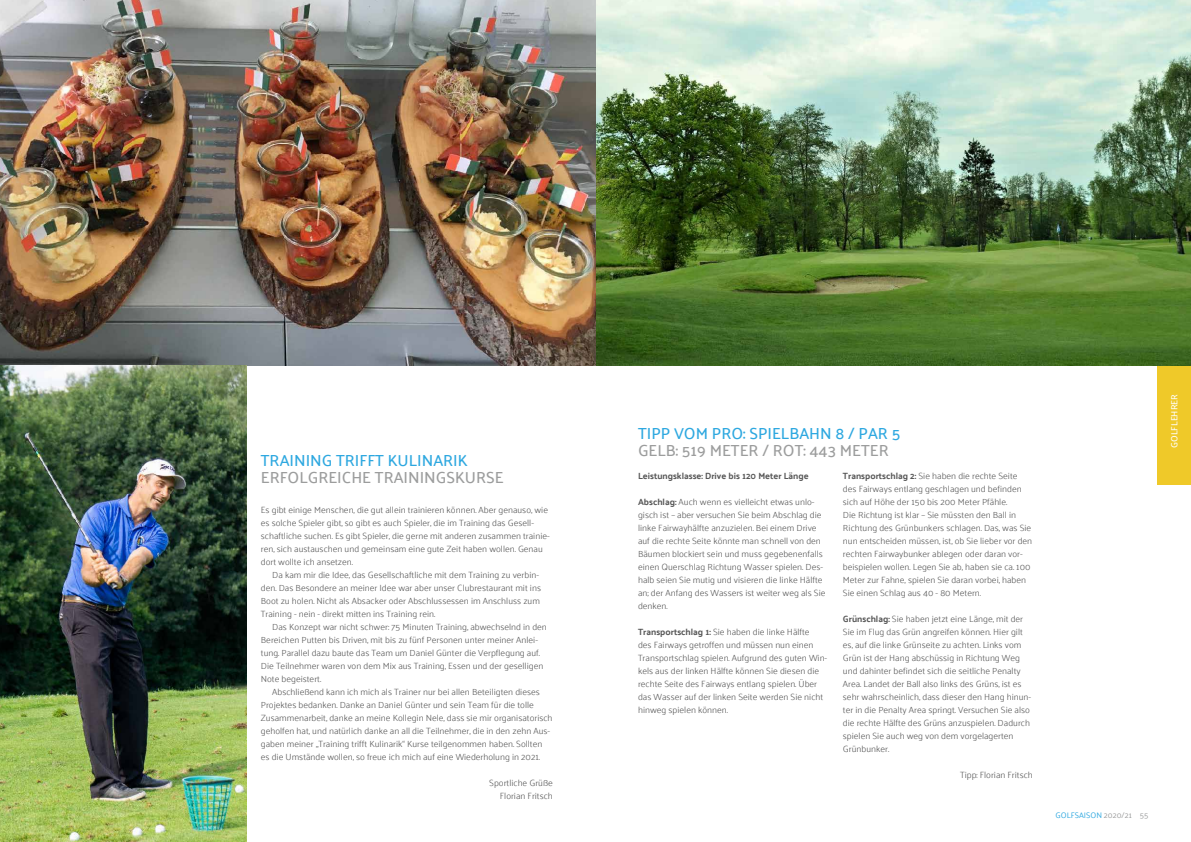
<style>
.page{position:relative;width:1191px;height:842px;background:#fff}
.page>*{position:absolute;margin:0;border:0;box-sizing:border-box;transform-origin:0 0}
.t1{font:500 16px "Palanquin";color:#9c9d9d}
.t2{font:500 16px "Palanquin";color:#2ea8e0}
.t3{font:300 9px/13px "Palanquin";color:#565656}
.t4{font:700 9px "Palanquin";color:#565656}
.t5{font:500 9px "Palanquin";color:#fff}
.t6{font:8px "Palanquin";color:#2ea8e0}
.s1{font-weight:700}
.s2{color:#9c9d9d}
</style>
<div class="page">
<div style="left:1157px;top:357px;width:34px;height:128px;background:#efc929"></div>
<img style="left:0;top:0;width:1191px;height:365px">
<img style="left:0;top:365px;width:247px;height:477px">
<h1 class="t2" style="left:261px;top:451px;width:208px">TRAINING TRIFFT KULINARIK</h1>
<h1 class="t1" style="left:261px;top:468px;width:244px">ERFOLGREICHE TRAININGSKURSE</h1>
<p class="t3" style="left:261px;top:503px;width:290px">Es gibt einige Menschen, die gut allein trainieren können. Aber genauso, wie es solche Spieler gibt, so gibt es auch Spieler, die im Training das Gesell&shy;schaftliche suchen. Es gibt Spieler, die gerne mit anderen zusammen trainie&shy;ren, sich austauschen und gemeinsam eine gute Zeit haben wollen. Genau dort wollte ich ansetzen.</p>
<p class="t3" style="left:261px;top:568px;width:282px;text-indent:11px">Da kam mir die Idee, das Gesellschaftliche mit dem Training zu verbin&shy;den. Das Besondere an meiner Idee war aber unser Clubrestaurant mit ins Boot zu holen. Nicht als Absacker oder Abschlussessen im Anschluss zum Training - nein - direkt mitten ins Training rein.</p>
<p class="t3" style="left:261px;top:620px;width:287px;text-indent:11px">Das Konzept war nicht schwer: 75 Minuten Training, abwechselnd in den Bereichen Putten bis Driven, mit bis zu fünf Personen unter meiner Anlei&shy;tung. Parallel dazu baute das Team um Daniel Günter die Verpflegung auf.<br>Die Teilnehmer waren von dem Mix aus Training, Essen und der geselligen Note begeistert.</p>
<p class="t3" style="left:261px;top:685px;width:293px;text-indent:11px">Abschließend kann ich mich als Trainer nur bei allen Beteiligten dieses Projektes bedanken. Danke an Daniel Günter und sein Team für die tolle Zusammenarbeit, danke an meine Kollegin Nele, dass sie mir organisatorisch geholfen hat, und natürlich danke an all die Teilnehmer, die in den zehn Aus&shy;gaben meiner „Training trifft Kulinarik“ Kurse teilgenommen haben. Sollten es die Umstände wollen, so freue ich mich auf eine Wiederholung in 2021.</p>
<p class="t3" style="left:489px;top:776px;width:65px;text-align:right">Sportliche Grüße<br>Florian Fritsch</p>
<h1 class="t2" style="left:638px;top:424px;width:264px">TIPP VOM PRO: SPIELBAHN 8 / PAR 5</h1>
<h1 class="t1" style="left:638px;top:441px;width:252px">GELB: 519 METER / ROT: 443 METER</h1>
<p class="t4" style="left:638px;top:471px;width:172px">Leistungsklasse: Drive bis 120 Meter Länge</p>
<p class="t3" style="left:638px;top:496px;width:189px"><span class="s1">Abschlag:</span> Auch wenn es vielleicht etwas unlo&shy;gisch ist – aber versuchen Sie beim Abschlag die linke Fairwayhälfte anzuzielen. Bei einem Drive auf die rechte Seite könnte man schnell von den Bäumen blockiert sein und muss gegebenenfalls einen Querschlag Richtung Wasser spielen. Des&shy;halb seien Sie mutig und visieren die linke Hälfte an; der Anfang des Wassers ist weiter weg als Sie denken.</p>
<p class="t3" style="left:638px;top:626px;width:191px"><span class="s1">Transportschlag 1:</span> Sie haben die linke Hälfte<br>des Fairways getroffen und müssen nun einen Transportschlag spielen. Aufgrund des guten Win&shy;kels aus der linken Hälfte können Sie diesen die rechte Seite des Fairways entlang spielen. Über das Wasser auf der linken Seite werden Sie nicht hinweg spielen können.</p>
<p class="t3" style="left:843px;top:469px;width:191px"><span class="s1">Transportschlag 2:</span> Sie haben die rechte Seite des Fairways entlang geschlagen und befinden sich auf Höhe der 150 bis 200 Meter Pfähle.<br>Die Richtung ist klar – Sie müssten den Ball in Richtung des Grünbunkers schlagen. Das, was Sie nun entscheiden müssen, ist, ob Sie lieber vor den rechten Fairwaybunker ablegen oder daran vor&shy;beispielen wollen. Legen Sie ab, haben sie ca. 100<br>Meter zur Fahne, spielen Sie daran vorbei, haben Sie einen Schlag aus 40 - 80 Metern.</p>
<p class="t3" style="left:843px;top:612px;width:190px"><span class="s1">Grünschlag:</span> Sie haben jetzt eine Länge, mit der Sie im Flug das Grün angreifen können. Hier gilt es, auf die linke Grünseite zu achten. Links vom Grün ist der Hang abschüssig in Richtung Weg und dahinter befindet sich die seitliche Penalty Area. Landet der Ball also links des Grüns, ist es sehr wahrscheinlich, dass dieser den Hang hinun&shy;ter in die Penalty Area springt. Versuchen Sie also die rechte Hälfte des Grüns anzuspielen. Dadurch spielen Sie auch weg von dem vorgelagerten Grünbunker.</p>
<p class="t3" style="left:960px;top:768px;width:74px">Tipp: Florian Fritsch</p>
<p class="t5" style="left:1169px;top:448px;width:55px;rotate:-90deg">GOLFLEHRER</p>
<p class="t6" style="left:1055px;top:810px;width:94px">GOLFSAISON <span class="s2">2020/21 55</span></p>
</div>
